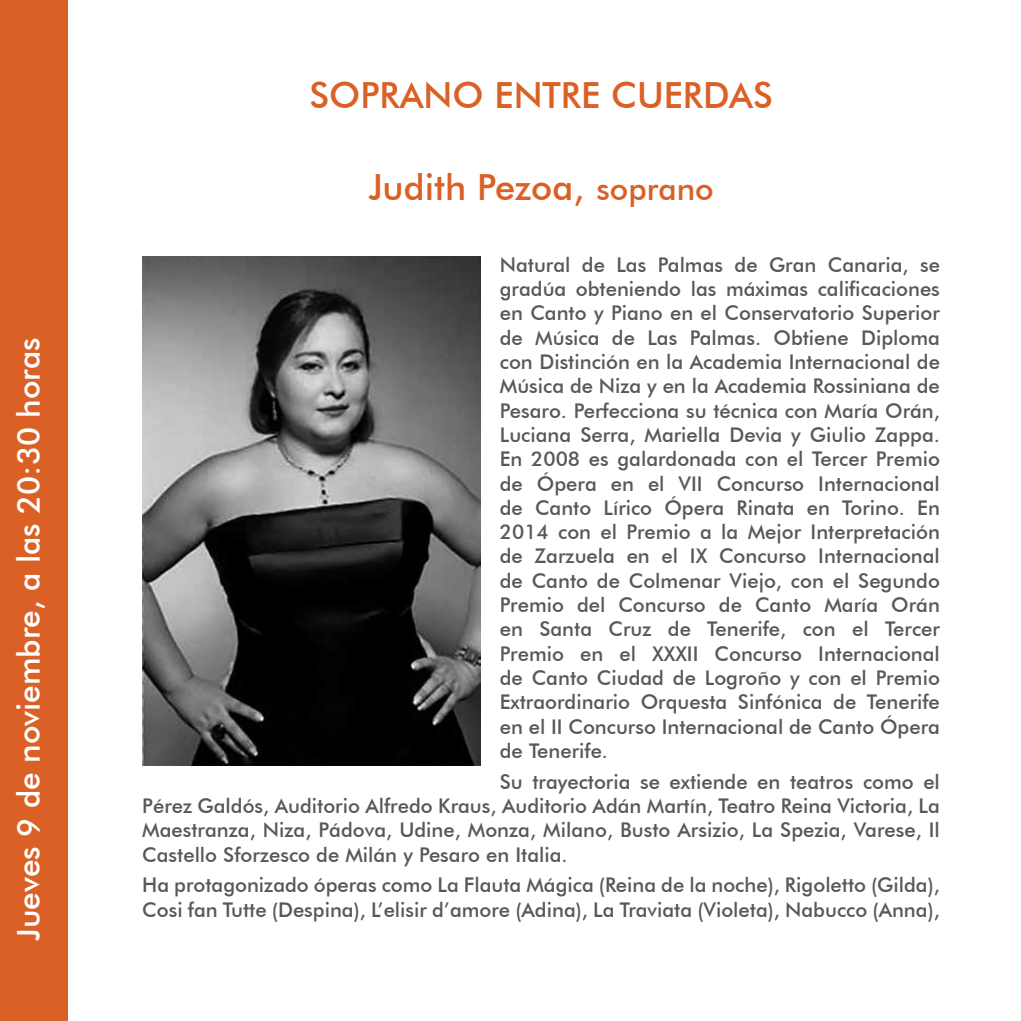
<style>
.page{position:relative;width:1021px;height:1021px;background:#fff}
.page>*{position:absolute;margin:0;border:0;box-sizing:border-box;transform-origin:0 0}
.t1{font:500 36px "Futura BT";color:#da6025}
.t2{font:500 31.5px "Futura BT";color:#fff}
.t3{font:500 20.25px/24.3px "Futura BT";color:#58585a;text-align:justify}
.s1{font-size:31.5px}
</style>
<div class="page">
<div style="left:0;top:0;width:67px;height:1020px;background:#da6025"></div>
<img style="left:142px;top:256px;width:338px;height:509px">
<h2 class="t2" style="left:10px;top:940px;width:605px;rotate:-90deg">Jueves 9 de noviembre, a las 20:30 horas</h2>
<h1 class="t1" style="left:309px;top:74px;width:465px">SOPRANO ENTRE CUERDAS</h1>
<h1 class="t1" style="left:368px;top:165px;width:347px">Judith Pezoa, <span class="s1">soprano</span></h1>
<p class="t3" style="left:500px;top:252px;width:441px">Natural de Las Palmas de Gran Canaria, se gradúa obteniendo las máximas calificaciones en Canto y Piano en el Conservatorio Superior de Música de Las Palmas. Obtiene Diploma con Distinción en la Academia Internacional de Música de Niza y en la Academia Rossiniana de Pesaro. Perfecciona su técnica con María Orán, Luciana Serra, Mariella Devia y Giulio Zappa.<br>En 2008 es galardonada con el Tercer Premio de Ópera en el VII Concurso Internacional de Canto Lírico Ópera Rinata en Torino. En 2014 con el Premio a la Mejor Interpretación de Zarzuela en el IX Concurso Internacional de Canto de Colmenar Viejo, con el Segundo Premio del Concurso de Canto María Orán en Santa Cruz de Tenerife, con el Tercer Premio en el XXXII Concurso Internacional de Canto Ciudad de Logroño y con el Premio Extraordinario Orquesta Sinfónica de Tenerife en el II Concurso Internacional de Canto Ópera de Tenerife.</p>
<p class="t3" style="left:142px;top:769px;width:799px;text-indent:357px">Su trayectoria se extiende en teatros como el Pérez Galdós, Auditorio Alfredo Kraus, Auditorio Adán Martín, Teatro Reina Victoria, La Maestranza, Niza, Pádova, Udine, Monza, Milano, Busto Arsizio, La Spezia, Varese, Il Castello Sforzesco de Milán y Pesaro en Italia.</p>
<p class="t3" style="left:142px;top:872px;width:799px">Ha protagonizado óperas como La Flauta Mágica (Reina de la noche), Rigoletto (Gilda),<br>Cosi fan Tutte (Despina), L’elisir d’amore (Adina), La Traviata (Violeta), Nabucco (Anna),</p>
</div>
